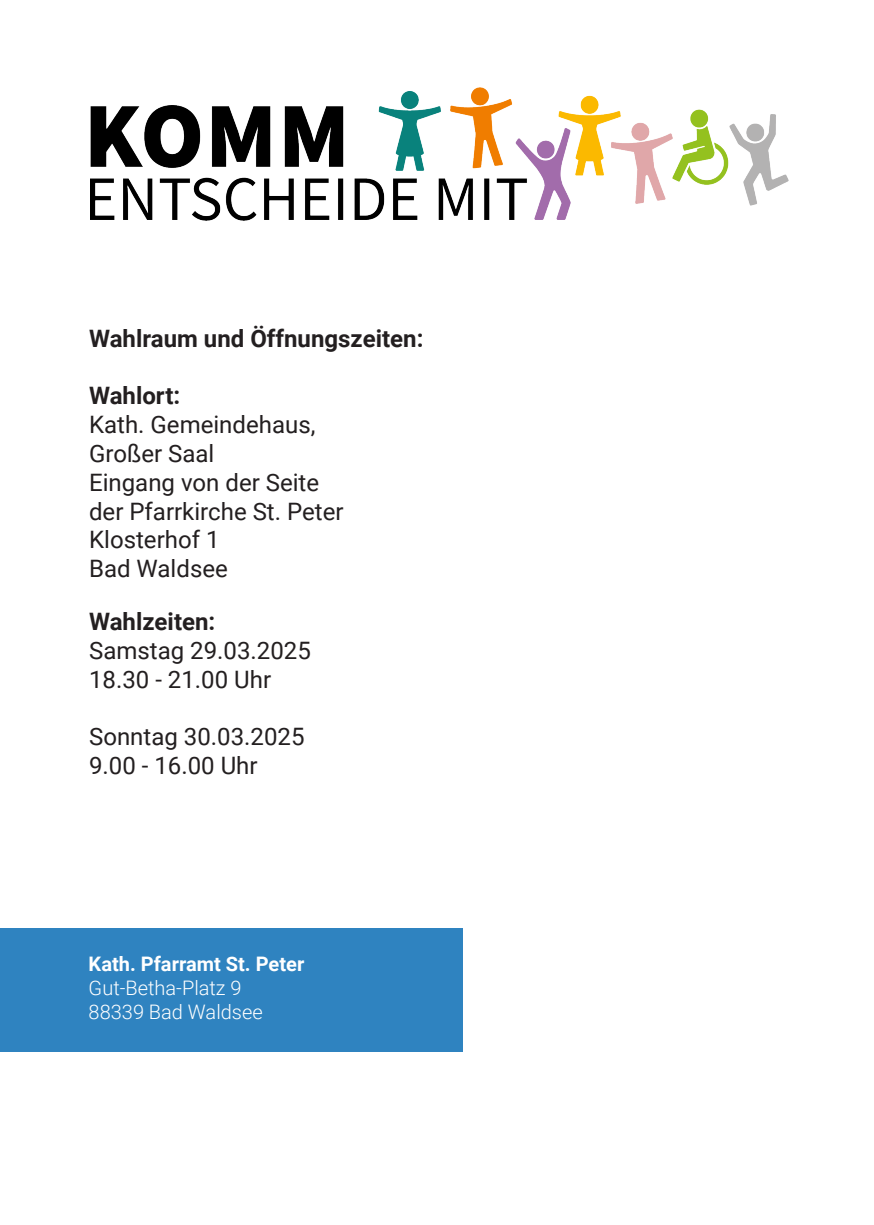
<style>
.page{position:relative;width:874px;height:1225px;background:#fff}
.page>*{position:absolute;margin:0;border:0;box-sizing:border-box;transform-origin:0 0}
.t1{font:24px/28.8px "Roboto";color:#231f20}
.t2{font:700 24px "Roboto";color:#231f20}
.t3{font:300 20px "Roboto";color:#fff}
.t4{font:700 20px "Roboto";color:#fff}
</style>
<div class="page">
<div style="left:0;top:928px;width:462px;height:123px;background:#2f83c0"></div>
<img style="left:90px;top:88px;width:699px;height:133px">
<p class="t2" style="left:89px;top:321px;width:336px">Wahlraum und Öffnungszeiten:</p>
<p class="t2" style="left:89px;top:379px;width:93px">Wahlort:</p>
<p class="t1" style="left:89px;top:409px;width:228px">Kath. Gemeindehaus,</p>
<p class="t1" style="left:89px;top:438px;width:127px">Großer Saal</p>
<p class="t1" style="left:89px;top:467px;width:256px">Eingang von der Seite der Pfarrkirche St. Peter</p>
<p class="t1" style="left:89px;top:524px;width:132px">Klosterhof 1</p>
<p class="t1" style="left:89px;top:553px;width:140px">Bad Waldsee</p>
<p class="t2" style="left:89px;top:604px;width:128px">Wahlzeiten:</p>
<p class="t1" style="left:89px;top:635px;width:223px">Samstag 29.03.2025</p>
<p class="t1" style="left:89px;top:664px;width:183px">18.30 - 21.00 Uhr</p>
<p class="t1" style="left:89px;top:721px;width:217px">Sonntag 30.03.2025</p>
<p class="t1" style="left:89px;top:750px;width:170px">9.00 - 16.00 Uhr</p>
<p class="t4" style="left:89px;top:950px;width:217px">Kath. Pfarramt St. Peter</p>
<p class="t3" style="left:89px;top:974px;width:154px">Gut-Betha-Platz 9</p>
<p class="t3" style="left:89px;top:998px;width:175px">88339 Bad Waldsee</p>
</div>
